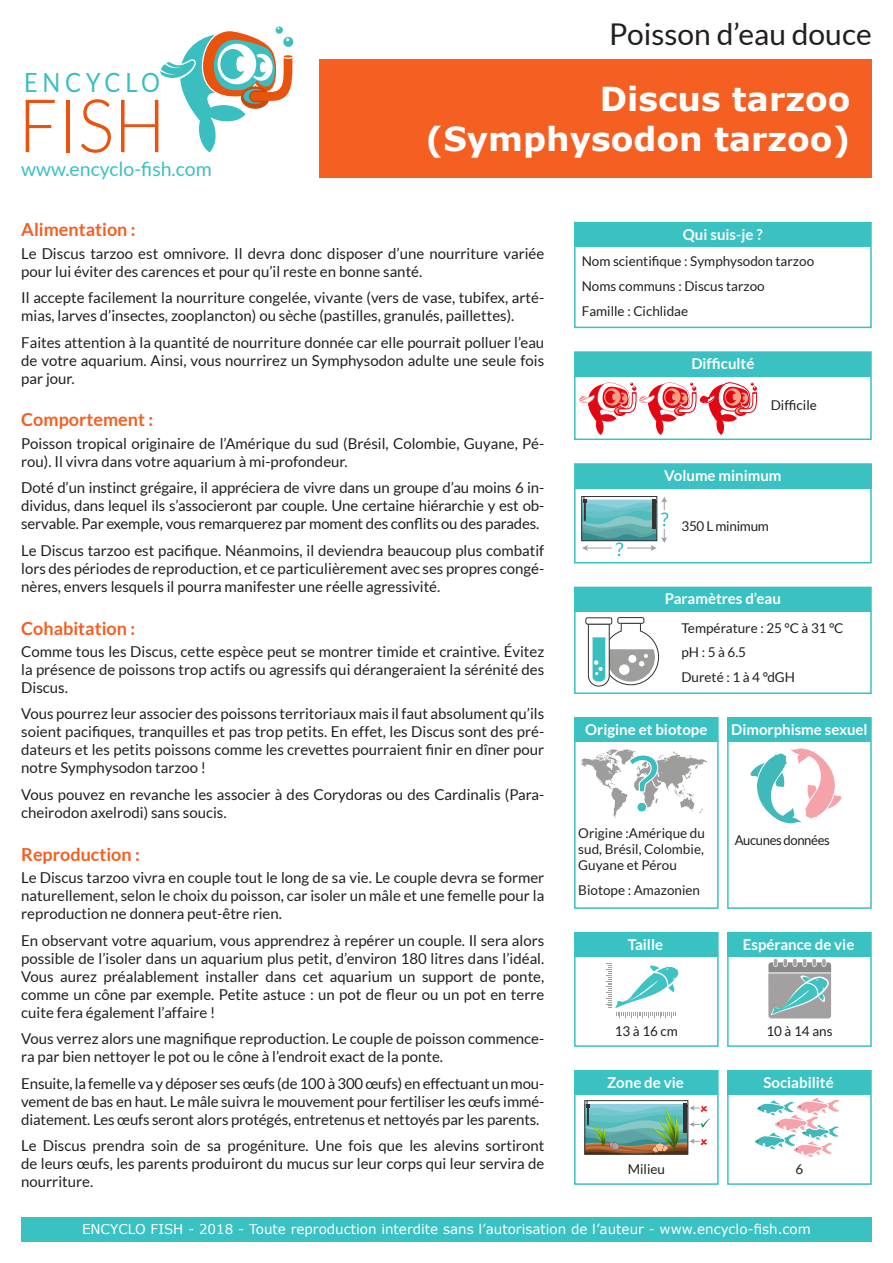
<style>
.page{position:relative;width:893px;height:1263px;background:#fff}
.page>*{position:absolute;margin:0;border:0;box-sizing:border-box;transform-origin:0 0}
.t1{font:300 73.95px "Lato";color:#e9530e;scale:.93 1}
.t2{font:700 33px/39.6px "Verdana";color:#fff;text-align:right}
.t3{font:30px "Lato";color:#241f1f}
.t4{font:26.4px "Lato";letter-spacing:.195em;color:#3abebf;scale:.89 1}
.t5{font:19.5px "Lato";color:#3ac1c2}
.t6{font:700 18px "Lato";color:#f55f21}
.t7{font:15px/18px "Lato";color:#241f1f;text-align:justify}
.t8{font:700 15px "Lato";color:#fff}
.t9{font:13.5px/24.8px "Lato";color:#241f1f}
.t10{font:13.5px "Verdana";color:#fff}
.t11{font:13.5px "Lato";letter-spacing:-.03em;color:#241f1f}
.t12{font:13.5px "Lato";letter-spacing:-.02em;color:#241f1f}
</style>
<div class="page">
<svg style="left:160px;top:26px;width:134px;height:126px"></svg>
<div style="left:319px;top:59px;width:553px;height:119px;background:#f55f21"></div>
<div style="left:574px;top:222px;width:298px;height:106px;border:2px solid #3ac1c2"></div>
<div style="left:575px;top:223px;width:296px;height:24px;background:#3ac1c2"></div>
<div style="left:574px;top:463px;width:298px;height:100px;border:2px solid #3ac1c2"></div>
<div style="left:575px;top:464px;width:297px;height:24px;background:#3ac1c2"></div>
<svg style="left:582px;top:496px;width:86px;height:60px"></svg>
<div style="left:574px;top:587px;width:298px;height:107px;border:2px solid #3ac1c2"></div>
<div style="left:575px;top:587px;width:296px;height:24px;background:#3ac1c2"></div>
<div style="left:617px;top:617px;width:27px;height:7px;border:1px solid #333;border-radius:2px"></div>
<div style="left:585px;top:617px;width:27px;height:8px;border:1px solid #333;border-radius:2px"></div>
<svg style="left:587px;top:622px;width:73px;height:65px"></svg>
<div style="left:574px;top:717px;width:145px;height:192px;border:2px solid #3ac1c2"></div>
<div style="left:727px;top:717px;width:145px;height:192px;border:2px solid #3ac1c2"></div>
<div style="left:574px;top:718px;width:144px;height:24px;background:#3ac1c2"></div>
<div style="left:727px;top:718px;width:144px;height:24px;background:#3ac1c2"></div>
<svg style="left:580px;top:749px;width:127px;height:69px"></svg>
<svg style="left:750px;top:748px;width:92px;height:76px"></svg>
<div style="left:574px;top:932px;width:145px;height:115px;border:2px solid #3ac1c2"></div>
<div style="left:727px;top:932px;width:145px;height:115px;border:2px solid #3ac1c2"></div>
<div style="left:574px;top:933px;width:144px;height:24px;background:#3ac1c2"></div>
<div style="left:727px;top:933px;width:144px;height:24px;background:#3ac1c2"></div>
<svg style="left:606px;top:963px;width:73px;height:55px"></svg>
<svg style="left:768px;top:959px;width:64px;height:59px;background:#9db0b1"></svg>
<div style="left:574px;top:1070px;width:145px;height:115px;border:2px solid #3ac1c2"></div>
<img style="left:585px;top:1100px;width:125px;height:55px">
<div style="left:727px;top:1070px;width:145px;height:115px;border:2px solid #3ac1c2"></div>
<div style="left:574px;top:1071px;width:144px;height:24px;background:#3ac1c2"></div>
<div style="left:727px;top:1071px;width:144px;height:24px;background:#3ac1c2"></div>
<svg style="left:755px;top:1098px;width:85px;height:59px"></svg>
<div style="left:574px;top:351px;width:298px;height:89px;border:2px solid #3ac1c2"></div>
<div style="left:575px;top:352px;width:296px;height:24px;background:#3ac1c2"></div>
<svg style="left:579px;top:382px;width:178px;height:53px"></svg>
<div style="left:21px;top:1217px;width:851px;height:25px;background:#3ac1c2"></div>
<h3 class="t4" style="left:24px;top:68px;width:154px">ENCYCLO</h3>
<h1 class="t1" style="left:18px;top:86px;width:160px">FISH</h1>
<h3 class="t5" style="left:21px;top:159px;width:192px">www.encyclo-fish.com</h3>
<h3 class="t3" style="left:609px;top:18px;width:264px">Poisson d’eau douce</h3>
<h2 class="t2" style="left:425px;top:79px;width:427px">Discus tarzoo (Symphysodon tarzoo)</h2>
<p class="t6" style="left:21px;top:219px;width:116px">Alimentation :</p>
<p class="t7" style="left:21px;top:244px;width:524px">Le Discus tarzoo est omnivore. Il devra donc disposer d’une nourriture variée pour lui éviter des carences et pour qu’il reste en bonne santé.</p>
<p class="t7" style="left:21px;top:289px;width:524px">Il accepte facilement la nourriture congelée, vivante (vers de vase, tubifex, arté&shy;mias, larves d’insectes, zooplancton) ou sèche (pastilles, granulés, paillettes).</p>
<p class="t7" style="left:21px;top:333px;width:524px">Faites attention à la quantité de nourriture donnée car elle pourrait polluer l’eau de votre aquarium. Ainsi, vous nourrirez un Symphysodon adulte une seule fois par jour.</p>
<p class="t6" style="left:21px;top:410px;width:133px">Comportement :</p>
<p class="t7" style="left:21px;top:434px;width:524px">Poisson tropical originaire de l’Amérique du sud (Brésil, Colombie, Guyane, Pé&shy;rou). Il vivra dans votre aquarium à mi-profondeur.</p>
<p class="t7" style="left:21px;top:479px;width:524px">Doté d’un instinct grégaire, il appréciera de vivre dans un groupe d’au moins 6 in&shy;dividus, dans lequel ils s’associeront par couple. Une certaine hiérarchie y est ob&shy;servable. Par exemple, vous remarquerez par moment des conflits ou des parades.</p>
<p class="t7" style="left:21px;top:541px;width:524px">Le Discus tarzoo est pacifique. Néanmoins, il deviendra beaucoup plus combatif lors des périodes de reproduction, et ce particulièrement avec ses propres congé&shy;nères, envers lesquels il pourra manifester une réelle agressivité.</p>
<p class="t6" style="left:21px;top:618px;width:115px">Cohabitation :</p>
<p class="t7" style="left:21px;top:642px;width:524px">Comme tous les Discus, cette espèce peut se montrer timide et craintive. Évitez la présence de poissons trop actifs ou agressifs qui dérangeraient la sérénité des Discus.</p>
<p class="t7" style="left:21px;top:705px;width:524px">Vous pourrez leur associer des poissons territoriaux mais il faut absolument qu’ils soient pacifiques, tranquilles et pas trop petits. En effet, les Discus sont des pré&shy;dateurs et les petits poissons comme les crevettes pourraient finir en dîner pour notre Symphysodon tarzoo !</p>
<p class="t7" style="left:21px;top:785px;width:524px">Vous pouvez en revanche les associer à des Corydoras ou des Cardinalis (Para&shy;cheirodon axelrodi) sans soucis.</p>
<p class="t6" style="left:21px;top:844px;width:120px">Reproduction :</p>
<p class="t7" style="left:21px;top:868px;width:524px">Le Discus tarzoo vivra en couple tout le long de sa vie. Le couple devra se former naturellement, selon le choix du poisson, car isoler un mâle et une femelle pour la reproduction ne donnera peut-être rien.</p>
<p class="t7" style="left:21px;top:931px;width:524px">En observant votre aquarium, vous apprendrez à repérer un couple. Il sera alors possible de l’isoler dans un aquarium plus petit, d’environ 180 litres dans l’idéal.<br>Vous aurez préalablement installer dans cet aquarium un support de ponte, comme un cône par exemple. Petite astuce : un pot de fleur ou un pot en terre cuite fera également l’affaire !</p>
<p class="t7" style="left:21px;top:1029px;width:524px">Vous verrez alors une magnifique reproduction. Le couple de poisson commence&shy;ra par bien nettoyer le pot ou le cône à l’endroit exact de la ponte.</p>
<p class="t7" style="left:21px;top:1074px;width:524px">Ensuite, la femelle va y déposer ses œufs (de 100 à 300 œufs) en effectuant un mou&shy;vement de bas en haut. Le mâle suivra le mouvement pour fertiliser les œufs immé&shy;diatement. Les œufs seront alors protégés, entretenus et nettoyés par les parents.</p>
<p class="t7" style="left:21px;top:1136px;width:524px">Le Discus prendra soin de sa progéniture. Une fois que les alevins sortiront de leurs œufs, les parents produiront du mucus sur leur corps qui leur servira de nourriture.</p>
<p class="t8" style="left:683px;top:226px;width:81px">Qui suis-je ?</p>
<p class="t9" style="left:582px;top:249px;width:234px">Nom scientifique : Symphysodon tarzoo<br>Noms communs : Discus tarzoo<br>Famille : Cichlidae</p>
<p class="t8" style="left:691px;top:355px;width:65px">Difficulté</p>
<p class="t9" style="left:771px;top:392px;width:48px">Difficile</p>
<p class="t8" style="left:664px;top:467px;width:119px">Volume minimum</p>
<p class="t12" style="left:681px;top:519px;width:89px">350 L minimum</p>
<p class="t8" style="left:665px;top:590px;width:118px">Paramètres d’eau</p>
<p class="t9" style="left:681px;top:615px;width:164px">Température : 25 °C à 31 °C pH : 5 à 6.5<br>Dureté : 1 à 4 °dGH</p>
<p class="t8" style="left:585px;top:721px;width:124px">Origine et biotope</p>
<p class="t8" style="left:731px;top:721px;width:138px">Dimorphisme sexuel</p>
<p class="t9" style="left:578px;top:825px;width:128px;line-height:16.2px;text-align:justify">Origine :Amérique du sud, Brésil, Colombie, Guyane et Pérou</p>
<p class="t9" style="left:578px;top:877px;width:123px">Biotope : Amazonien</p>
<p class="t11" style="left:735px;top:832px;width:97px">Aucunes données</p>
<p class="t8" style="left:628px;top:936px;width:37px">Taille</p>
<p class="t8" style="left:743px;top:936px;width:113px">Espérance de vie</p>
<p class="t9" style="left:615px;top:1018px;width:65px">13 à 16 cm</p>
<p class="t9" style="left:766px;top:1018px;width:68px">10 à 14 ans</p>
<p class="t8" style="left:607px;top:1074px;width:78px">Zone de vie</p>
<p class="t8" style="left:763px;top:1074px;width:72px">Sociabilité</p>
<p class="t9" style="left:628px;top:1156px;width:39px">Milieu</p>
<p class="t9" style="left:795px;top:1156px;width:9px">6</p>
<p class="t10" style="left:82px;top:1220px;width:730px">ENCYCLO FISH - 2018 - Toute reproduction interdite sans l’autorisation de l’auteur - www.encyclo-fish.com</p>
</div>
